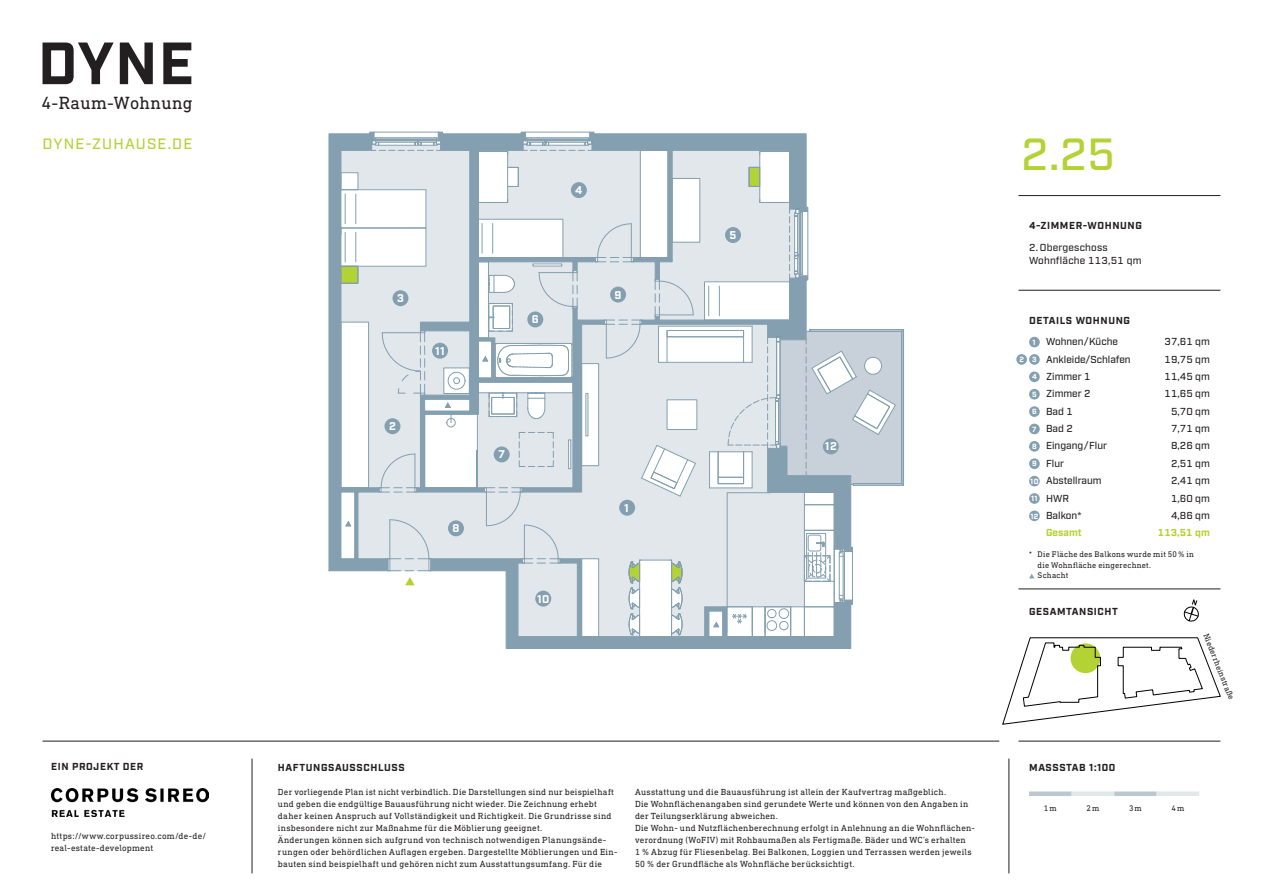
<style>
.page{position:relative;width:1263px;height:893px;background:#fff}
.page>*{position:absolute;margin:0;border:0;box-sizing:border-box;transform-origin:0 0}
.t1{font:500 45px "Industry";color:#b3d234}
.t2{font:18px "DIN Next Slab Pro";letter-spacing:.02em;color:#231f20}
.t3{font:500 15px "Industry";letter-spacing:.08em;color:#b3d234}
.t4{font:700 11.25px "Industry";color:#fff}
.t5{font:500 10.2px "Industry";color:#231f20}
.t6{font:700 10.2px/21.6px "Industry";letter-spacing:.06em;color:#231f20}
.t7{font:500 10.2px/13.5px "Industry";letter-spacing:.02em;color:#231f20}
.t8{font:700 10.2px "Industry";color:#b3d234}
.t9{font:9px/12px "DIN Next Slab Pro";letter-spacing:.03em;color:#231f20}
.t10{font:8.25px/10.5px "DIN Next Slab Pro";letter-spacing:.03em;color:#231f20}
.t11{font:700 7.5px "Industry";color:#fff}
.s1{font-size:7.5px;color:#fff}
.s2{font-weight:500}
.s3{font-weight:700;font-size:7.5px;color:#fff}
</style>
<div class="page">
<svg style="left:328px;top:131px;width:576px;height:518px"></svg>
<hr style="left:43px;top:741px;width:956px;height:1px;background:#231f20">
<hr style="left:252px;top:759px;width:1px;height:114px;background:#231f20">
<hr style="left:1008px;top:759px;width:1px;height:114px;background:#231f20">
<hr style="left:1018px;top:195px;width:202px;height:1px;background:#231f20">
<div style="left:1029px;top:791px;width:42px;height:5px;background:#bbc8d2"></div>
<div style="left:1114px;top:791px;width:43px;height:5px;background:#bbc8d2"></div>
<div style="left:1071px;top:791px;width:43px;height:5px;background:#e2e7eb"></div>
<div style="left:1157px;top:791px;width:42px;height:5px;background:#e2e7eb"></div>
<hr style="left:1018px;top:741px;width:202px;height:1px;background:#231f20">
<hr style="left:1018px;top:290px;width:202px;height:1px;background:#231f20">
<div style="left:1029px;top:337px;width:11px;height:10px;background:#839fb0;border-radius:50%"></div>
<div style="left:1029px;top:354px;width:11px;height:11px;background:#839fb0;border-radius:50%"></div>
<div style="left:1029px;top:371px;width:11px;height:11px;background:#839fb0;border-radius:50%"></div>
<div style="left:1029px;top:389px;width:11px;height:11px;background:#839fb0;border-radius:50%"></div>
<div style="left:1029px;top:406px;width:11px;height:11px;background:#839fb0;border-radius:50%"></div>
<div style="left:1029px;top:424px;width:11px;height:10px;background:#839fb0;border-radius:50%"></div>
<div style="left:1029px;top:441px;width:11px;height:11px;background:#839fb0;border-radius:50%"></div>
<div style="left:1029px;top:458px;width:11px;height:11px;background:#839fb0;border-radius:50%"></div>
<div style="left:1029px;top:476px;width:11px;height:10px;background:#839fb0;border-radius:50%"></div>
<div style="left:1029px;top:493px;width:11px;height:11px;background:#839fb0;border-radius:50%"></div>
<div style="left:1029px;top:511px;width:11px;height:10px;background:#839fb0;border-radius:50%"></div>
<div style="left:1016px;top:354px;width:11px;height:11px;background:#839fb0;border-radius:50%"></div>
<svg style="left:43px;top:43px;width:71px;height:41px"></svg>
<svg style="left:120px;top:43px;width:33px;height:41px"></svg>
<svg style="left:163px;top:43px;width:28px;height:41px"></svg>
<img style="left:51px;top:789px;width:158px;height:28px">
<svg style="left:1029px;top:574px;width:5px;height:4px"></svg>
<hr style="left:1018px;top:588px;width:202px;height:1px;background:#231f20">
<svg style="left:1002px;top:637px;width:219px;height:88px"></svg>
<svg style="left:1183px;top:599px;width:16px;height:23px"></svg>
<div style="left:619px;top:500px;width:16px;height:16px;background:#839fb0;border-radius:50%"></div>
<div style="left:392px;top:290px;width:16px;height:16px;background:#839fb0;border-radius:50%"></div>
<div style="left:384px;top:418px;width:16px;height:16px;background:#839fb0;border-radius:50%"></div>
<div style="left:571px;top:182px;width:16px;height:16px;background:#839fb0;border-radius:50%"></div>
<div style="left:432px;top:343px;width:16px;height:16px;background:#839fb0;border-radius:50%"></div>
<div style="left:725px;top:227px;width:16px;height:16px;background:#839fb0;border-radius:50%"></div>
<div style="left:535px;top:591px;width:16px;height:16px;background:#839fb0;border-radius:50%"></div>
<div style="left:527px;top:311px;width:16px;height:16px;background:#839fb0;border-radius:50%"></div>
<div style="left:494px;top:446px;width:16px;height:16px;background:#839fb0;border-radius:50%"></div>
<div style="left:448px;top:520px;width:16px;height:16px;background:#839fb0;border-radius:50%"></div>
<div style="left:823px;top:438px;width:16px;height:16px;background:#839fb0;border-radius:50%"></div>
<div style="left:610px;top:287px;width:16px;height:16px;background:#839fb0;border-radius:50%"></div>
<h2 class="t2" style="left:41px;top:93px;width:153px">4-Raum-Wohnung</h2>
<h3 class="t3" style="left:43px;top:135px;width:151px">DYNE-ZUHAUSE.DE</h3>
<p class="t4" style="left:397px;top:292px;width:8px">3</p>
<p class="t4" style="left:389px;top:420px;width:8px">2</p>
<p class="t4" style="left:435px;top:344px;width:11px">11</p>
<p class="t4" style="left:452px;top:522px;width:8px">8</p>
<p class="t4" style="left:575px;top:183px;width:9px">4</p>
<p class="t4" style="left:532px;top:313px;width:8px">6</p>
<p class="t4" style="left:615px;top:288px;width:8px">9</p>
<p class="t4" style="left:498px;top:448px;width:8px">7</p>
<p class="t4" style="left:537px;top:592px;width:14px">10</p>
<p class="t4" style="left:624px;top:501px;width:6px">1</p>
<p class="t4" style="left:730px;top:228px;width:8px">5</p>
<p class="t4" style="left:825px;top:440px;width:14px">12</p>
<p class="t6" style="left:51px;top:756px;width:94px">EIN PROJEKT DER</p>
<p class="t6" style="left:278px;top:757px;width:128px">HAFTUNGSAUSSCHLUSS</p>
<p class="t9" style="left:278px;top:786px;width:341px">Der vorliegende Plan ist nicht verbindlich. Die Darstellungen sind nur beispielhaft und geben die endgültige Bauausführung nicht wieder. Die Zeichnung erhebt daher keinen Anspruch auf Vollständigkeit und Richtigkeit. Die Grundrisse sind insbesondere nicht zur Maßnahme für die Möblierung geeignet.<br>Änderungen können sich aufgrund von technisch notwendigen Planungsände&shy;rungen oder behördlichen Auflagen ergeben. Dargestellte Möblierungen und Ein&shy;bauten sind beispielhaft und gehören nicht zum Ausstattungsumfang. Für die</p>
<p class="t9" style="left:635px;top:786px;width:341px">Ausstattung und die Bauausführung ist allein der Kaufvertrag maßgeblich.<br>Die Wohnflächenangaben sind gerundete Werte und können von den Angaben in der Teilungserklärung abweichen.<br>Die Wohn- und Nutzflächenberechnung erfolgt in Anlehnung an die Wohnflächen&shy;verordnung (WoFIV) mit Rohbaumaßen als Fertigmaße. Bäder und WC’s erhalten<br>1 % Abzug für Fliesenbelag. Bei Balkonen, Loggien und Terrassen werden jeweils 50 % der Grundfläche als Wohnfläche berücksichtigt.</p>
<p class="t9" style="left:51px;top:830px;width:157px">https://www.corpussireo.com/de-de/ real-estate-development</p>
<h1 class="t1" style="left:1020px;top:127px;width:97px">2.25</h1>
<p class="t6" style="left:1029px;top:215px;width:114px">4-ZIMMER-WOHNUNG</p>
<p class="t7" style="left:1029px;top:241px;width:114px">2. Obergeschoss<br>Wohnfläche 113,51 qm</p>
<p class="t6" style="left:1032px;top:310px;width:99px;text-indent:-3px">DETAILS WOHNUNG<br><span class="s1">1</span> <span class="s2">Wohnen/Küche</span></p>
<p class="t5" style="left:1164px;top:336px;width:47px">37,61 qm</p>
<p class="t5" style="left:1032px;top:353px;width:100px"><span class="s3">3</span> Ankleide/Schlafen</p>
<p class="t5" style="left:1164px;top:353px;width:47px">19,75 qm</p>
<p class="t5" style="left:1032px;top:370px;width:60px"><span class="s3">4</span> Zimmer 1</p>
<p class="t5" style="left:1164px;top:370px;width:47px">11,45 qm</p>
<p class="t5" style="left:1032px;top:388px;width:60px"><span class="s3">5</span> Zimmer 2</p>
<p class="t5" style="left:1164px;top:388px;width:47px">11,65 qm</p>
<p class="t5" style="left:1032px;top:405px;width:42px"><span class="s3">6</span> Bad 1</p>
<p class="t5" style="left:1171px;top:405px;width:40px">5,70 qm</p>
<p class="t5" style="left:1032px;top:422px;width:42px"><span class="s3">7</span> Bad 2</p>
<p class="t5" style="left:1171px;top:422px;width:40px">7,71 qm</p>
<p class="t5" style="left:1032px;top:440px;width:77px"><span class="s3">8</span> Eingang/Flur</p>
<p class="t5" style="left:1171px;top:440px;width:40px">8,26 qm</p>
<p class="t5" style="left:1032px;top:457px;width:34px"><span class="s3">9</span> Flur</p>
<p class="t5" style="left:1171px;top:457px;width:40px">2,51 qm</p>
<p class="t5" style="left:1030px;top:475px;width:73px"><span class="s3">10</span> Abstellraum</p>
<p class="t5" style="left:1171px;top:475px;width:40px">2,41 qm</p>
<p class="t5" style="left:1031px;top:492px;width:39px"><span class="s3">11</span> HWR</p>
<p class="t5" style="left:1171px;top:492px;width:40px">1,60 qm</p>
<p class="t5" style="left:1030px;top:509px;width:53px"><span class="s3">12</span> Balkon*</p>
<p class="t5" style="left:1171px;top:509px;width:40px">4,86 qm</p>
<p class="t8" style="left:1046px;top:527px;width:37px">Gesamt</p>
<p class="t8" style="left:1158px;top:527px;width:53px">113,51 qm</p>
<p class="t11" style="left:1019px;top:355px;width:6px">2</p>
<p class="t10" style="left:1037px;top:549px;width:158px;text-indent:-9px">* Die Fläche des Balkons wurde mit 50% in die Wohnfläche eingerechnet.<br>Schacht</p>
<p class="t6" style="left:1029px;top:601px;width:90px">GESAMTANSICHT</p>
<p class="t10" style="left:1211px;top:632px;width:72px;rotate:68deg">Niederrheinstraße</p>
<p class="t6" style="left:1029px;top:757px;width:88px">MASSSTAB 1:100</p>
<p class="t10" style="left:1044px;top:803px;width:14px">1m</p>
<p class="t10" style="left:1086px;top:803px;width:14px">2m</p>
<p class="t10" style="left:1129px;top:803px;width:14px">3m</p>
<p class="t10" style="left:1171px;top:803px;width:14px">4m</p>
</div>
